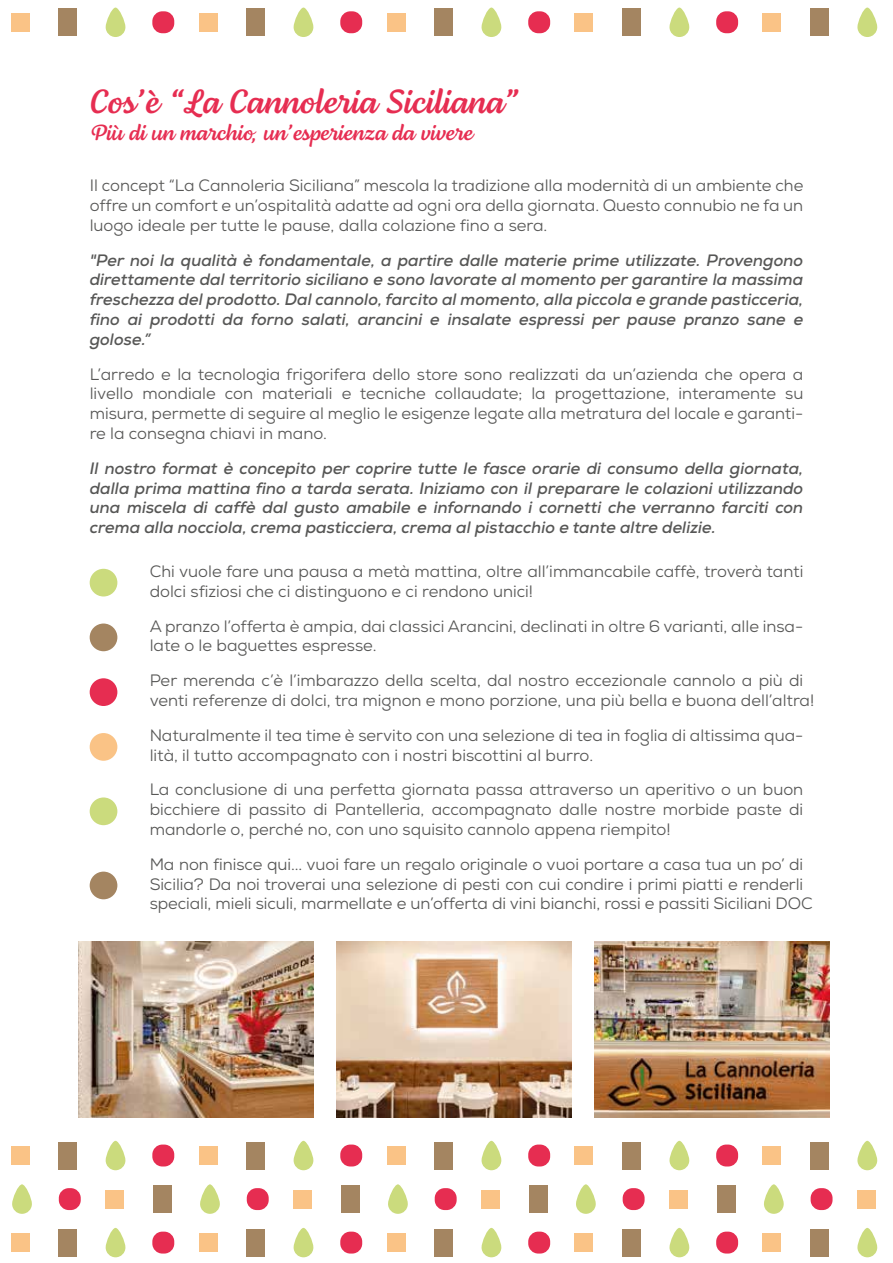
<style>
.page{position:relative;width:893px;height:1263px;background:#fff}
.page>*{position:absolute;margin:0;border:0;box-sizing:border-box;transform-origin:0 0}
.t1{font:34.5px "Lemongrass Script";color:#e62d51}
.t2{font:22.5px "Lemongrass Script";color:#e62d51}
.t3{font:16.5px/19.8px "Nexa";color:#575756}
.t4{font:italic 700 16.5px/19.8px "Nexa";color:#575756;text-align:justify}
</style>
<div class="page">
<svg style="left:12px;top:1184px;width:20px;height:30px"></svg>
<div style="left:105px;top:1190px;width:19px;height:18px;background:#fac386"></div>
<div style="left:153px;top:1185px;width:18px;height:28px;background:#a48561"></div>
<svg style="left:200px;top:1184px;width:20px;height:30px"></svg>
<div style="left:293px;top:1190px;width:19px;height:18px;background:#fac386"></div>
<div style="left:341px;top:1185px;width:18px;height:28px;background:#a48561"></div>
<svg style="left:388px;top:1184px;width:20px;height:30px"></svg>
<div style="left:481px;top:1190px;width:19px;height:18px;background:#fac386"></div>
<div style="left:529px;top:1185px;width:18px;height:28px;background:#a48561"></div>
<svg style="left:576px;top:1184px;width:20px;height:30px"></svg>
<div style="left:669px;top:1190px;width:18px;height:18px;background:#fac386"></div>
<div style="left:717px;top:1185px;width:18px;height:28px;background:#a48561"></div>
<svg style="left:764px;top:1184px;width:20px;height:30px"></svg>
<div style="left:857px;top:1190px;width:18px;height:18px;background:#fac386"></div>
<div style="left:11px;top:1233px;width:18px;height:19px;background:#fac386"></div>
<div style="left:152px;top:1231px;width:22px;height:22px;background:#e62d51;border-radius:10px"></div>
<div style="left:59px;top:1188px;width:22px;height:22px;background:#e62d51;border-radius:10px"></div>
<div style="left:247px;top:1188px;width:22px;height:22px;background:#e62d51;border-radius:10px"></div>
<div style="left:435px;top:1188px;width:22px;height:22px;background:#e62d51;border-radius:10px"></div>
<div style="left:623px;top:1188px;width:22px;height:22px;background:#e62d51;border-radius:10px"></div>
<div style="left:811px;top:1188px;width:21px;height:22px;background:#e62d51;border-radius:10px"></div>
<div style="left:340px;top:1231px;width:22px;height:22px;background:#e62d51;border-radius:10px"></div>
<div style="left:528px;top:1231px;width:22px;height:22px;background:#e62d51;border-radius:10px"></div>
<div style="left:716px;top:1231px;width:22px;height:22px;background:#e62d51;border-radius:10px"></div>
<div style="left:59px;top:1229px;width:18px;height:27px;background:#a48561"></div>
<div style="left:106px;top:1228px;width:19px;height:29px;background:#cbdb7d;border-radius:10px"></div>
<div style="left:199px;top:1233px;width:18px;height:19px;background:#fac386"></div>
<div style="left:247px;top:1229px;width:18px;height:27px;background:#a48561"></div>
<div style="left:294px;top:1228px;width:19px;height:29px;background:#cbdb7d;border-radius:10px"></div>
<div style="left:387px;top:1233px;width:18px;height:19px;background:#fac386"></div>
<div style="left:435px;top:1229px;width:18px;height:27px;background:#a48561"></div>
<div style="left:482px;top:1228px;width:19px;height:29px;background:#cbdb7d;border-radius:10px"></div>
<div style="left:575px;top:1233px;width:18px;height:19px;background:#fac386"></div>
<div style="left:623px;top:1229px;width:18px;height:27px;background:#a48561"></div>
<svg style="left:669px;top:1228px;width:20px;height:29px"></svg>
<div style="left:763px;top:1233px;width:18px;height:19px;background:#fac386"></div>
<div style="left:810px;top:1229px;width:19px;height:27px;background:#a48561"></div>
<svg style="left:857px;top:1228px;width:20px;height:29px"></svg>
<div style="left:11px;top:1146px;width:18px;height:18px;background:#fac386"></div>
<div style="left:152px;top:1144px;width:22px;height:22px;background:#e62d51;border-radius:10px"></div>
<div style="left:340px;top:1144px;width:22px;height:22px;background:#e62d51;border-radius:10px"></div>
<div style="left:528px;top:1144px;width:22px;height:22px;background:#e62d51;border-radius:10px"></div>
<div style="left:716px;top:1144px;width:22px;height:22px;background:#e62d51;border-radius:10px"></div>
<div style="left:59px;top:1142px;width:18px;height:27px;background:#a48561"></div>
<svg style="left:106px;top:1141px;width:19px;height:29px"></svg>
<div style="left:199px;top:1146px;width:18px;height:18px;background:#fac386"></div>
<div style="left:247px;top:1142px;width:18px;height:27px;background:#a48561"></div>
<svg style="left:294px;top:1141px;width:19px;height:29px"></svg>
<div style="left:387px;top:1146px;width:18px;height:18px;background:#fac386"></div>
<div style="left:435px;top:1142px;width:18px;height:27px;background:#a48561"></div>
<svg style="left:482px;top:1141px;width:19px;height:29px"></svg>
<div style="left:575px;top:1146px;width:18px;height:18px;background:#fac386"></div>
<div style="left:623px;top:1142px;width:18px;height:27px;background:#a48561"></div>
<svg style="left:669px;top:1141px;width:20px;height:29px"></svg>
<div style="left:763px;top:1146px;width:18px;height:18px;background:#fac386"></div>
<div style="left:810px;top:1142px;width:19px;height:27px;background:#a48561"></div>
<svg style="left:857px;top:1141px;width:20px;height:29px"></svg>
<div style="left:11px;top:13px;width:18px;height:18px;background:#fac386"></div>
<div style="left:152px;top:11px;width:22px;height:22px;background:#e62d51;border-radius:10px"></div>
<div style="left:340px;top:11px;width:22px;height:22px;background:#e62d51;border-radius:10px"></div>
<div style="left:528px;top:11px;width:22px;height:22px;background:#e62d51;border-radius:10px"></div>
<div style="left:716px;top:11px;width:22px;height:22px;background:#e62d51;border-radius:10px"></div>
<div style="left:59px;top:9px;width:18px;height:27px;background:#a48561"></div>
<svg style="left:106px;top:8px;width:19px;height:29px"></svg>
<div style="left:199px;top:13px;width:18px;height:18px;background:#fac386"></div>
<div style="left:247px;top:9px;width:18px;height:27px;background:#a48561"></div>
<svg style="left:294px;top:8px;width:19px;height:29px"></svg>
<div style="left:387px;top:13px;width:18px;height:18px;background:#fac386"></div>
<div style="left:435px;top:9px;width:18px;height:27px;background:#a48561"></div>
<svg style="left:482px;top:8px;width:19px;height:29px"></svg>
<div style="left:575px;top:13px;width:18px;height:18px;background:#fac386"></div>
<div style="left:623px;top:9px;width:18px;height:27px;background:#a48561"></div>
<svg style="left:669px;top:8px;width:20px;height:29px"></svg>
<div style="left:763px;top:13px;width:18px;height:18px;background:#fac386"></div>
<div style="left:810px;top:9px;width:19px;height:27px;background:#a48561"></div>
<svg style="left:857px;top:8px;width:20px;height:29px"></svg>
<div style="left:90px;top:569px;width:27px;height:27px;background:#cbdb7d;border-radius:50%"></div>
<div style="left:90px;top:623px;width:27px;height:28px;background:#a48561;border-radius:50%"></div>
<div style="left:90px;top:678px;width:27px;height:28px;background:#e62d51;border-radius:50%"></div>
<div style="left:90px;top:733px;width:27px;height:28px;background:#fac386;border-radius:50%"></div>
<div style="left:90px;top:797px;width:27px;height:28px;background:#cbdb7d;border-radius:50%"></div>
<div style="left:90px;top:872px;width:27px;height:27px;background:#a48561;border-radius:50%"></div>
<img style="left:78px;top:941px;width:235px;height:177px">
<img style="left:336px;top:941px;width:235px;height:177px">
<img style="left:594px;top:941px;width:236px;height:177px">
<h1 class="t1" style="left:90px;top:81px;width:429px">Cos’è “La Cannoleria Siciliana”</h1>
<h2 class="t2" style="left:90px;top:119px;width:385px">Più di un marchio, un’esperienza da vivere</h2>
<p class="t3" style="left:90px;top:176px;width:715px;text-align:justify">Il concept “La Cannoleria Siciliana” mescola la tradizione alla modernità di un ambiente che offre un comfort e un’ospitalità adatte ad ogni ora della giornata. Questo connubio ne fa un luogo ideale per tutte le pause, dalla colazione fino a sera.</p>
<p class="t4" style="left:90px;top:250px;width:715px">"Per noi la qualità è fondamentale, a partire dalle materie prime utilizzate. Provengono direttamente dal territorio siciliano e sono lavorate al momento per garantire la massima freschezza del prodotto. Dal cannolo, farcito al momento, alla piccola e grande pasticceria, fino ai prodotti da forno salati, arancini e insalate espressi per pause pranzo sane e golose.”</p>
<p class="t3" style="left:90px;top:364px;width:715px;text-align:justify">L’arredo e la tecnologia frigorifera dello store sono realizzati da un’azienda che opera a livello mondiale con materiali e tecniche collaudate; la progettazione, interamente su misura, permette di seguire al meglio le esigenze legate alla metratura del locale e garanti&shy;re la consegna chiavi in mano.</p>
<p class="t4" style="left:90px;top:458px;width:715px">Il nostro format è concepito per coprire tutte le fasce orarie di consumo della giornata, dalla prima mattina fino a tarda serata. Iniziamo con il preparare le colazioni utilizzando una miscela di caffè dal gusto amabile e infornando i cornetti che verranno farciti con crema alla nocciola, crema pasticciera, crema al pistacchio e tante altre delizie.</p>
<p class="t3" style="left:150px;top:561px;width:655px">Chi vuole fare una pausa a metà mattina, oltre all’immancabile caffè, troverà tanti dolci sfiziosi che ci distinguono e ci rendono unici!</p>
<p class="t3" style="left:150px;top:616px;width:655px">A pranzo l’offerta è ampia, dai classici Arancini, declinati in oltre 6 varianti, alle insa&shy;late o le baguettes espresse.</p>
<p class="t3" style="left:150px;top:671px;width:666px">Per merenda c’è l’imbarazzo della scelta, dal nostro eccezionale cannolo a più di venti referenze di dolci, tra mignon e mono porzione, una più bella e buona dell’altra!</p>
<p class="t3" style="left:150px;top:725px;width:655px">Naturalmente il tea time è servito con una selezione di tea in foglia di altissima qua&shy;lità, il tutto accompagnato con i nostri biscottini al burro.</p>
<p class="t3" style="left:150px;top:780px;width:655px;text-align:justify">La conclusione di una perfetta giornata passa attraverso un aperitivo o un buon bicchiere di passito di Pantelleria, accompagnato dalle nostre morbide paste di mandorle o, perché no, con uno squisito cannolo appena riempito!</p>
<p class="t3" style="left:150px;top:854px;width:665px">Ma non finisce qui... vuoi fare un regalo originale o vuoi portare a casa tua un po’ di<br>Sicilia? Da noi troverai una selezione di pesti con cui condire i primi piatti e renderli speciali, mieli siculi, marmellate e un’offerta di vini bianchi, rossi e passiti Siciliani DOC</p>
</div>
